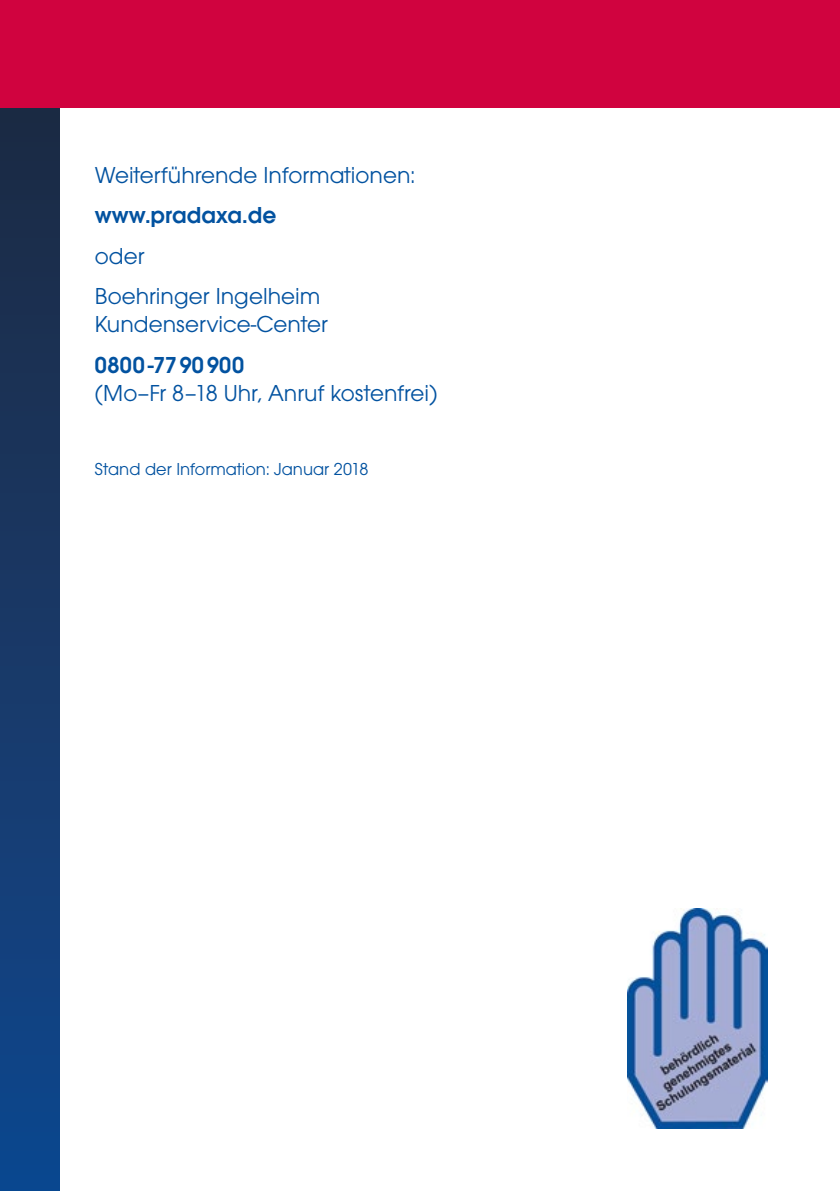
<style>
.page{position:relative;width:840px;height:1191px;background:#fff}
.page>*{position:absolute;margin:0;border:0;box-sizing:border-box;transform-origin:0 0}
.t1{font:24px/40.2px "Avant Garde Gothic Itc T";color:#0252a0}
.t2{font:600 24px "Avant Garde Gothic Itc T";color:#0252a0}
.t3{font:600 24px "Avant Garde Gothic Itc T";letter-spacing:.02em;color:#0252a0}
.t4{font:18px "Avant Garde Gothic Itc T";color:#0252a0}
</style>
<div class="page">
<div style="left:0;top:0;width:60px;height:1191px;background:linear-gradient(to bottom,#20273a,#0f478f)"></div>
<div style="left:0;top:0;width:839px;height:108px;background:#d0033f"></div>
<img style="left:627px;top:909px;width:140px;height:219px">
<p class="t1" style="left:95px;top:155px;width:321px">Weiterführende Informationen:</p>
<p class="t2" style="left:95px;top:201px;width:183px">www.pradaxa.de</p>
<p class="t1" style="left:95px;top:235px;width:227px">oder<br>Boehringer Ingelheim</p>
<p class="t1" style="left:95px;top:304px;width:234px">Kundenservice-Center</p>
<p class="t3" style="left:95px;top:350px;width:151px">0800-7790900</p>
<p class="t1" style="left:95px;top:373px;width:344px">(Mo–Fr 8–18 Uhr, Anruf kostenfrei)</p>
<p class="t4" style="left:95px;top:458px;width:275px">Stand der Information: Januar 2018</p>
</div>
